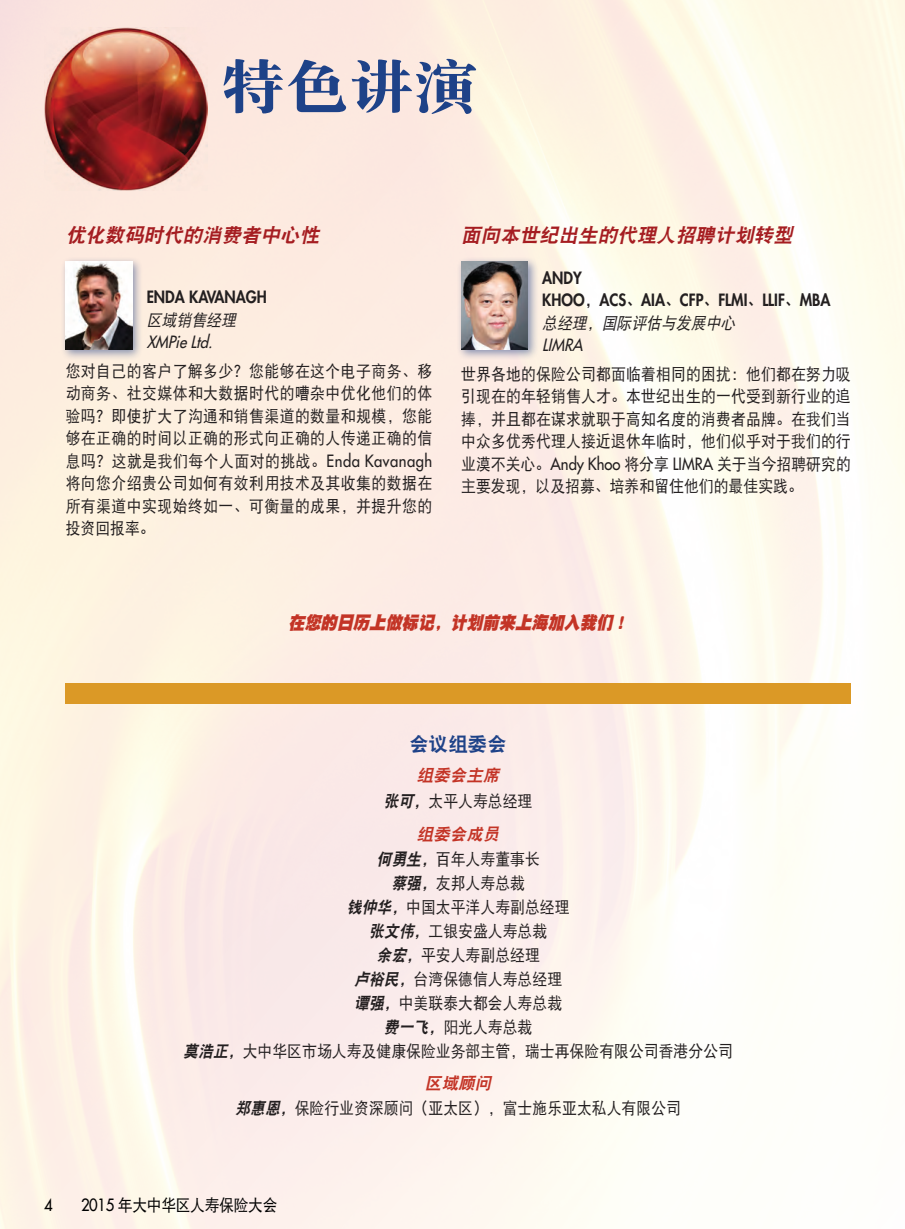
<style>
.page{position:relative;width:905px;height:1229px;background:#fff}
.page>*{position:absolute;margin:0;border:0;box-sizing:border-box;transform-origin:0 0}
.t1{font:58.5px "DF Song W9";color:#1e4288;scale:1.1 1}
.t2{font:italic 19.5px "DF Hei W9";color:#a51d21}
.t3{font:19.5px "DF Hei W9";color:#1e4288}
.t4{font:italic 18px "DF Hei W12";color:#c33426;scale:.9 1}
.t5{font:16.5px/22.5px "DF Hei W5";color:#231f20;text-align:justify;scale:.9 1}
.t6{font:800 16.5px/22.5px "Futura Std";color:#231f20;scale:.9 1}
.t7{font:italic 16.5px "DF Hei W5";color:#231f20;scale:.9 1}
.t8{font:16.5px "DF Hei W5";letter-spacing:-.025em;color:#000;scale:.9 1}
.t9{font:italic 500 16.5px "Futura Std";color:#231f20;scale:.9 1}
.t10{font:italic 16.5px "DF Hei W9";color:#c33426}
.t11{font:500 16.5px "Futura Std";color:#000;scale:.9 1}
.s1{font-family:"Futura Std";font-weight:500}
.s2{font-family:"DF Hei W9";font-weight:400}
.s3{font-family:"DF Hei W9";font-style:italic}
</style>
<div class="page">
<img style="left:0;top:0;width:904px;height:1228px">
<div style="left:60px;top:256px;width:84px;height:105px;background:#163880;opacity:.5"></div>
<img style="left:66px;top:261px;width:66px;height:89px">
<div style="left:456px;top:256px;width:83px;height:105px;background:#163880;opacity:.5"></div>
<img style="left:461px;top:261px;width:67px;height:89px">
<div style="left:66px;top:683px;width:785px;height:20px;background:#db9926"></div>
<img style="left:44px;top:27px;width:164px;height:164px">
<h1 class="t1" style="left:220px;top:57px;width:236px">特色讲演</h1>
<p class="t2" style="left:66px;top:225px;width:259px">优化数码时代的消费者中心性</p>
<p class="t6" style="left:147px;top:286px;width:135px">ENDA KAVANAGH</p>
<p class="t7" style="left:147px;top:311px;width:104px">区域销售经理</p>
<p class="t9" style="left:147px;top:332px;width:79px">XMPieLtd.</p>
<p class="t5" style="left:66px;top:359px;width:409px">您对自己的客户了解多少？您能够在这个电子商务、移动商务、社交媒体和大数据时代的嘈杂中优化他们的体验吗？即使扩大了沟通和销售渠道的数量和规模，您能够在正确的时间以正确的形式向正确的人传递正确的信息吗？这就是我们每个人面对的挑战。<span class="s1">Enda Kavanagh</span>将向您介绍贵公司如何有效利用技术及其收集的数据在所有渠道中实现始终如一、可衡量的成果，并提升您的投资回报率。</p>
<p class="t2" style="left:461px;top:225px;width:337px">面向本世纪出生的代理人招聘计划转型</p>
<p class="t6" style="left:542px;top:266px;width:322px">ANDY<br>KHOO<span class="s2">，</span>ACS<span class="s2">、</span>AIA<span class="s2">、</span>CFP<span class="s2">、</span>FLMI<span class="s2">、</span>LLIF<span class="s2">、</span>MBA</p>
<p class="t7" style="left:542px;top:314px;width:220px">总经理，国际评估与发展中心</p>
<p class="t9" style="left:542px;top:335px;width:51px">LIMRA</p>
<p class="t5" style="left:461px;top:362px;width:434px">世界各地的保险公司都面临着相同的困扰：他们都在努力吸引现在的年轻销售人才。本世纪出生的一代受到新行业的追捧，并且都在谋求就职于高知名度的消费者品牌。在我们当中众多优秀代理人接近退休年临时，他们似乎对于我们的行业漠不关心。<span class="s1">Andy Khoo</span> 将分享 <span class="s1">LIMRA</span> 关于当今招聘研究的主要发现，以及招募、培养和留住他们的最佳实践。</p>
<p class="t4" style="left:288px;top:614px;width:384px">在您的日历上做标记，计划前来上海加入我们！</p>
<p class="t3" style="left:409px;top:734px;width:99px">会议组委会</p>
<p class="t10" style="left:417px;top:767px;width:88px">组委会主席</p>
<p class="t5" style="left:384px;top:789px;width:166px"><span class="s3">张可，</span>太平人寿总经理</p>
<p class="t10" style="left:417px;top:825px;width:88px">组委会成员</p>
<p class="t5" style="left:183px;top:847px;width:612px;line-height:24px;text-align:center"><span class="s3">何勇生，</span>百年人寿董事长<br><span class="s3">蔡强，</span>友邦人寿总裁<br><span class="s3">钱仲华，</span>中国太平洋人寿副总经理<br><span class="s3">张文伟，</span>工银安盛人寿总裁<br><span class="s3">余宏，</span>平安人寿副总经理<br><span class="s3">卢裕民，</span>台湾保德信人寿总经理<br><span class="s3">谭强，</span>中美联泰大都会人寿总裁<br><span class="s3">费一飞，</span>阳光人寿总裁<br><span class="s3">莫浩正，</span>大中华区市场人寿及健康保险业务部主管，瑞士再保险有限公司香港分公司</p>
<p class="t10" style="left:425px;top:1074px;width:71px">区域顾问</p>
<p class="t5" style="left:235px;top:1097px;width:496px"><span class="s3">郑惠恩，</span>保险行业资深顾问（亚太区），富士施乐亚太私人有限公司</p>
<p class="t11" style="left:44px;top:1195px;width:11px">4</p>
<p class="t8" style="left:81px;top:1197px;width:220px"><span class="s1">2015</span> 年大中华区人寿保险大会</p>
</div>
